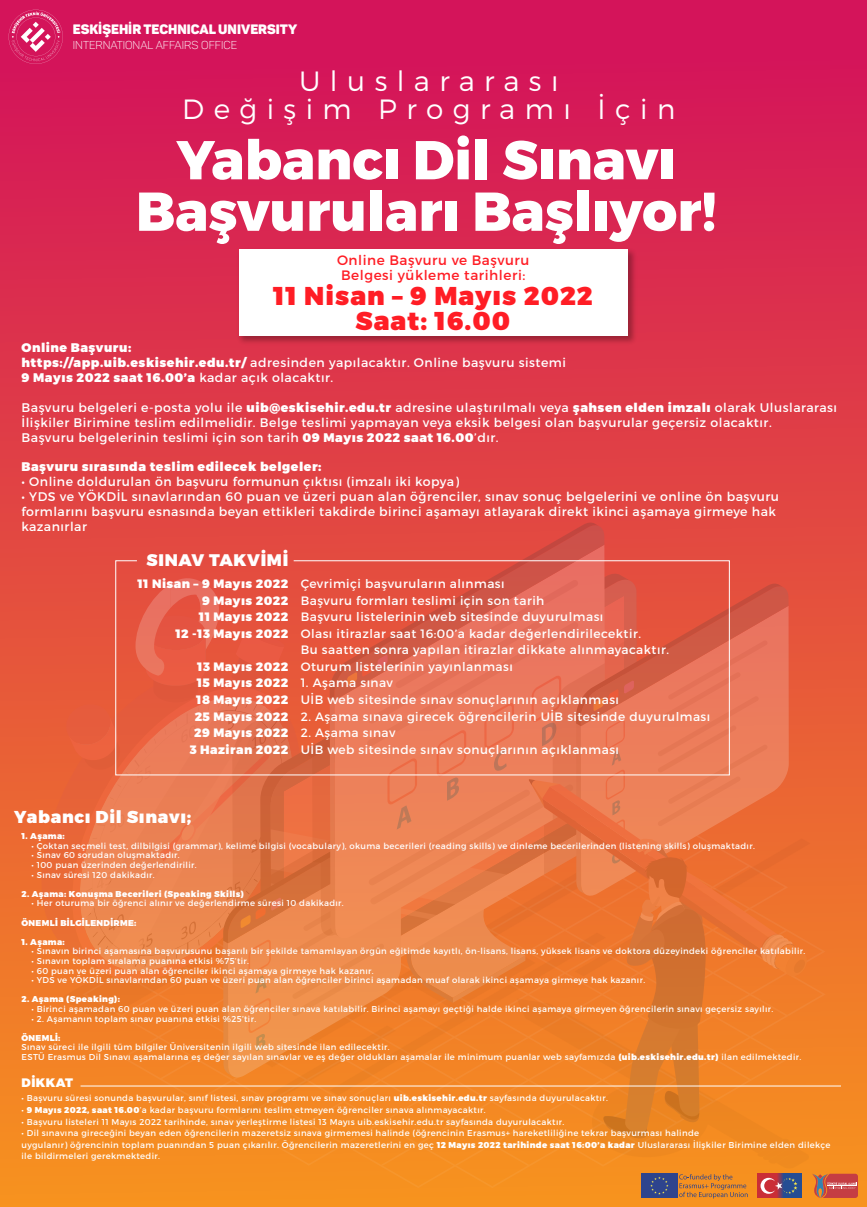
<style>
.page{position:relative;width:867px;height:1207px;background:#fff}
.page>*{position:absolute;margin:0;border:0;box-sizing:border-box;transform-origin:0 0}
.t1{font:800 54.6px/51.5px "Montserrat";color:#fff;text-align:center}
.t2{font:300 27.85px/28.1px "Montserrat";letter-spacing:.34em;color:#fff;text-align:center}
.t3{font:900 25.8px/24.9px "Montserrat";letter-spacing:.04em;color:#ff1d25;text-align:center}
.t4{font:900 17.25px "Montserrat";letter-spacing:.04em;color:#fff}
.t5{font:900 16.8px "Montserrat";letter-spacing:.04em;color:#fff}
.t6{font:13.65px/15.4px "Montserrat";letter-spacing:.04em;color:#ff1d25;text-align:center}
.t7{font:13.5px "Panton Black Caps";color:#fff}
.t8{font:12.5px/15px "Montserrat";letter-spacing:.04em;color:#fff}
.t9{font:900 12.5px/15px "Montserrat";letter-spacing:.04em;color:#fff}
.t10{font:900 12.3px "Montserrat";letter-spacing:.04em;color:#fff}
.t11{font:12.2px/16.6px "Montserrat";letter-spacing:.04em;color:#fff}
.t12{font:900 12.2px/16.6px "Montserrat";letter-spacing:.04em;color:#fff;text-align:right}
.t13{font:11.3px "Panton Light Caps";color:#fff}
.t14{font:8.5px/11.6px "Montserrat";letter-spacing:.04em;color:#fff}
.t15{font:900 8.5px "Montserrat";letter-spacing:.04em;color:#fff}
.s1{font-weight:400}
.s2{font-weight:900}
</style>
<div class="page">
<div style="left:0;top:0;width:866px;height:1207px;background:linear-gradient(to bottom,#d20e5d,#f7931e)"></div>
<svg style="left:9px;top:10px;width:54px;height:54px"></svg>
<svg style="left:810px;top:727px;width:15px;height:289px;fill:#ed6f2f"></svg>
<div style="left:83px;top:1168px;width:337px;height:20px;background:#f6901f"></div>
<svg style="left:41px;top:665px;width:19px;height:308px;fill:#e96635"></svg>
<svg style="left:330px;top:522px;width:269px;height:38px;fill:#e34941"></svg>
<svg style="left:60px;top:577px;width:750px;height:591px"></svg>
<svg style="left:115px;top:560px;width:615px;height:216px"></svg>
<hr style="left:81px;top:1086px;width:759px;height:1px;background:#fff">
<div style="left:641px;top:1174px;width:36px;height:24px;background:#2e448d"></div>
<svg style="left:650px;top:1177px;width:18px;height:18px"></svg>
<svg style="left:757px;top:1174px;width:44px;height:24px"></svg>
<svg style="left:760px;top:1178px;width:38px;height:16px"></svg>
<svg style="left:811px;top:1174px;width:46px;height:24px"></svg>
<svg style="left:679px;top:1174px;width:68px;height:25px"></svg>
<img style="left:235px;top:246px;width:404px;height:102px">
<div style="left:239px;top:250px;width:388px;height:86px;background:#fff"></div>
<h3 class="t7" style="left:73px;top:21px;width:226px">ESKİŞEHİR TECHNICAL UNIVERSITY</h3>
<h3 class="t13" style="left:73px;top:38px;width:166px">INTERNATIONAL AFFAIRS OFFICE</h3>
<h2 class="t2" style="left:182px;top:67px;width:494px">Uluslararası<br>Değişim Programı İçin</h2>
<h1 class="t1" style="left:136px;top:136px;width:582px">Yabancı Dil Sınavı<br>Başvuruları Başlıyor!</h1>
<h3 class="t6" style="left:337px;top:252px;width:194px">Online Başvuru ve Başvuru<br>Belgesi yükleme tarihleri:</h3>
<h3 class="t3" style="left:273px;top:284px;width:321px">11 Nisan – 9 Mayıs 2022<br>Saat: 16.00</h3>
<h3 class="t9" style="left:22px;top:340px;width:546px">Online Başvuru:<br>https://app.uib.eskisehir.edu.tr/ <span class="s1">adresinden yapılacaktır. Online başvuru sistemi<br></span>9 Mayıs 2022 saat 16.00’a <span class="s1">kadar açık olacaktır.</span></h3>
<p class="t8" style="left:22px;top:400px;width:817px">Başvuru belgeleri e-posta yolu ile <span class="s2">uib@eskisehir.edu.tr</span> adresine ulaştırılmalı veya <span class="s2">şahsen elden imzalı</span> olarak Uluslararası<br>İlişkiler Birimine teslim edilmelidir. Belge teslimi yapmayan veya eksik belgesi olan başvurular geçersiz olacaktır.<br>Başvuru belgelerinin teslimi için son tarih <span class="s2">09 Mayıs 2022 saat 16.00</span>’dır.</p>
<h3 class="t9" style="left:22px;top:459px;width:301px">Başvuru sırasında teslim edilecek belgeler:</h3>
<h3 class="t8" style="left:22px;top:474px;width:439px">• Online doldurulan ön başvuru formunun çıktısı (imzalı iki kopya)</h3>
<p class="t8" style="left:22px;top:489px;width:759px">• YDS ve YÖKDİL sınavlarından 60 puan ve üzeri puan alan öğrenciler, sınav sonuç belgelerini ve online ön başvuru formlarını başvuru esnasında beyan ettikleri takdirde birinci aşamayı atlayarak direkt ikinci aşamaya girmeye hak kazanırlar</p>
<h3 class="t5" style="left:147px;top:550px;width:143px">SINAV TAKVİMİ</h3>
<h3 class="t12" style="left:137px;top:576px;width:152px">11 Nisan – 9 Mayıs 2022<br>9 Mayıs 2022<br>11 Mayıs 2022<br>12 -13 Mayıs 2022</h3>
<h3 class="t12" style="left:190px;top:659px;width:100px">13 Mayıs 2022<br>15 Mayıs 2022<br>18 Mayıs 2022<br>25 Mayıs 2022<br>29 Mayıs 2022<br>3 Haziran 2022</h3>
<p class="t11" style="left:301px;top:575px;width:370px">Çevrimiçi başvuruların alınması<br>Başvuru formları teslimi için son tarih<br>Başvuru listelerinin web sitesinde duyurulması<br>Olası itirazlar saat 16:00’a kadar değerlendirilecektir.<br>Bu saatten sonra yapılan itirazlar dikkate alınmayacaktır.<br>Oturum listelerinin yayınlanması</p>
<h3 class="t11" style="left:301px;top:675px;width:320px">1. Aşama sınav<br>UİB web sitesinde sınav sonuçlarının açıklanması</h3>
<h3 class="t11" style="left:301px;top:708px;width:411px">2. Aşama sınava girecek öğrencilerin UİB sitesinde duyurulması</h3>
<h3 class="t11" style="left:301px;top:724px;width:320px">2. Aşama sınav<br>UİB web sitesinde sınav sonuçlarının açıklanması</h3>
<h3 class="t4" style="left:14px;top:806px;width:178px">Yabancı Dil Sınavı;</h3>
<p class="t15" style="left:22px;top:831px;width:45px">1. Aşama:</p>
<p class="t14" style="left:31px;top:840px;width:725px">• Çoktan seçmeli test, dilbilgisi (grammar), kelime bilgisi (vocabulary), okuma becerileri (reading skills) ve dinleme becerilerinden (listening skills) oluşmaktadır.</p>
<p class="t14" style="left:31px;top:849px;width:150px">• Sınav 60 sorudan oluşmaktadır.</p>
<p class="t14" style="left:31px;top:859px;width:167px">• 100 puan üzerinden değerlendirilir.</p>
<p class="t14" style="left:31px;top:869px;width:125px">• Sınav süresi 120 dakikadır.</p>
<p class="t15" style="left:22px;top:888px;width:224px">2. Aşama: Konuşma Becerileri (Speaking Skills)</p>
<p class="t14" style="left:31px;top:897px;width:314px">• Her oturuma bir öğrenci alınır ve değerlendirme süresi 10 dakikadır.</p>
<p class="t15" style="left:22px;top:917px;width:116px">ÖNEMLİ BİLGİLENDİRME:</p>
<p class="t15" style="left:22px;top:936px;width:45px">1. Aşama:</p>
<p class="t14" style="left:31px;top:945px;width:775px">• Sınavın birinci aşamasına başvurusunu başarılı bir şekilde tamamlayan örgün eğitimde kayıtlı, ön-lisans, lisans, yüksek lisans ve doktora düzeyindeki öğrenciler katılabilir.</p>
<p class="t14" style="left:31px;top:955px;width:219px">• Sınavın toplam sıralama puanına etkisi %75’tir.</p>
<p class="t14" style="left:31px;top:965px;width:344px">• 60 puan ve üzeri puan alan öğrenciler ikinci aşamaya girmeye hak kazanır.</p>
<p class="t14" style="left:31px;top:974px;width:615px">• YDS ve YÖKDİL sınavlarından 60 puan ve üzeri puan alan öğrenciler birinci aşamadan muaf olarak ikinci aşamaya girmeye hak kazanır.</p>
<p class="t15" style="left:22px;top:994px;width:100px">2. Aşama (Speaking):</p>
<p class="t14" style="left:31px;top:1003px;width:743px">• Birinci aşamadan 60 puan ve üzeri puan alan öğrenciler sınava katılabilir. Birinci aşamayı geçtiği halde ikinci aşamaya girmeyen öğrencilerin sınavı geçersiz sayılır.</p>
<p class="t14" style="left:31px;top:1013px;width:226px">• 2. Aşamanın toplam sınav puanına etkisi %25’tir.</p>
<p class="t15" style="left:22px;top:1032px;width:40px">ÖNEMLİ:</p>
<p class="t14" style="left:22px;top:1042px;width:781px;line-height:9.6px">Sınav süreci ile ilgili tüm bilgiler Üniversitenin ilgili web sitesinde ilan edilecektir.<br>ESTÜ Erasmus Dil Sınavı aşamalarına eş değer sayılan sınavlar ve eş değer oldukları aşamalar ile minimum puanlar web sayfamızda <span class="s2">(uib.eskisehir.edu.tr)</span> ilan edilmektedir.</p>
<h3 class="t10" style="left:22px;top:1074px;width:53px">DİKKAT</h3>
<p class="t14" style="left:22px;top:1093px;width:588px">• Başvuru süresi sonunda başvurular, sınıf listesi, sınav programı ve sınav sonuçları <span class="s2">uib.eskisehir.edu.tr</span> sayfasında duyurulacaktır.</p>
<p class="t14" style="left:22px;top:1104px;width:465px">• <span class="s2">9 Mayıs 2022, saat 16.00</span>’a kadar başvuru formlarını teslim etmeyen öğrenciler sınava alınmayacaktır.</p>
<p class="t14" style="left:22px;top:1116px;width:544px">• Başvuru listeleri 11 Mayıs 2022 tarihinde, sınav yerleştirme listesi 13 Mayıs uib.eskisehir.edu.tr sayfasında duyurulacaktır.</p>
<p class="t14" style="left:22px;top:1127px;width:810px">• Dil sınavına gireceğini beyan eden öğrencilerin mazeretsiz sınava girmemesi halinde (öğrencinin Erasmus+ hareketliliğine tekrar başvurması halinde<br>uygulanır) öğrencinin toplam puanından 5 puan çıkarılır. Öğrencilerin mazeretlerini en geç <span class="s2">12 Mayıs 2022 tarihinde saat 16:00’a kadar</span> Uluslararası İlişkiler Birimine elden dilekçe ile bildirmeleri gerekmektedir.</p>
</div>
